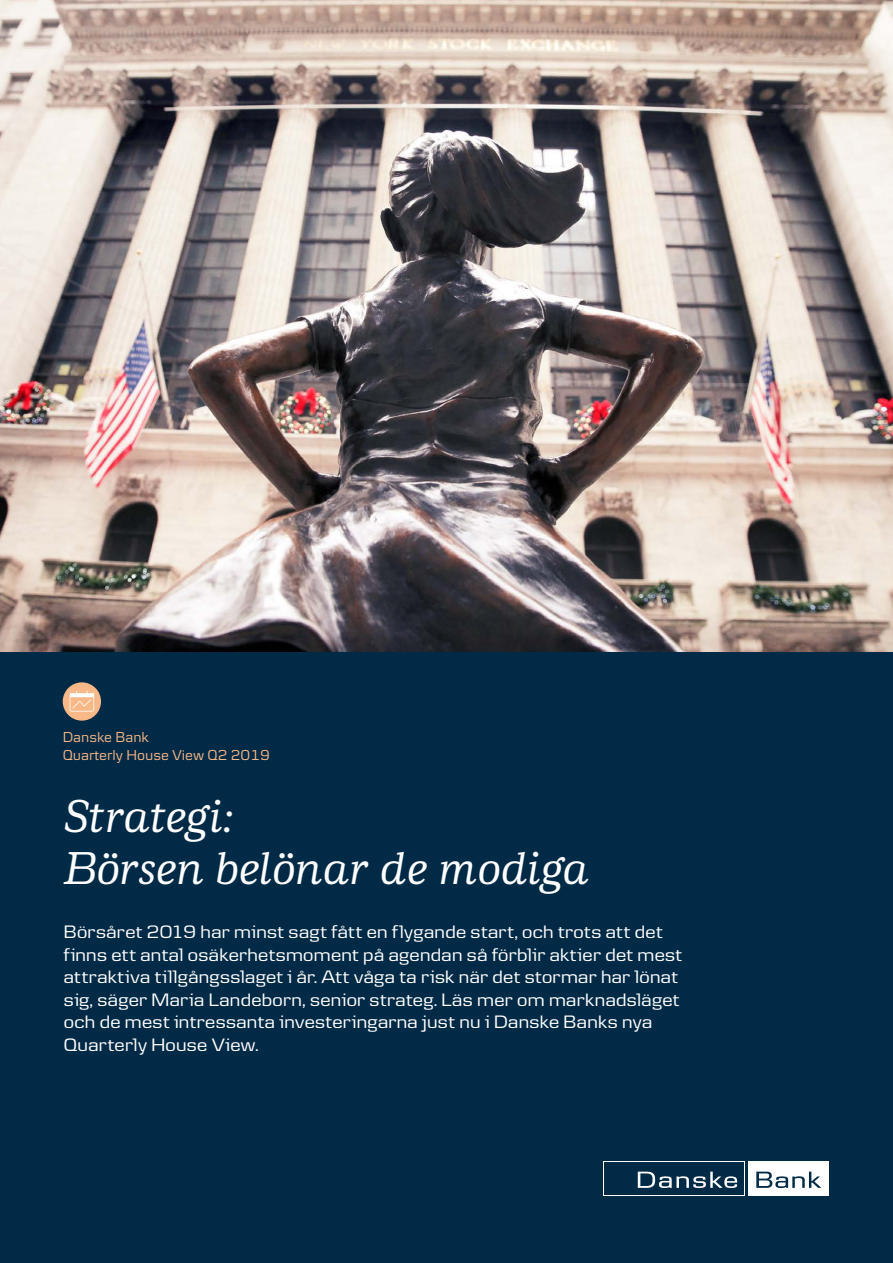
<style>
.page{position:relative;width:893px;height:1263px;background:#002a45}
.page>*{position:absolute;margin:0;border:0;box-sizing:border-box;transform-origin:0 0}
.t1{font:italic 500 48px/52.5px "Danske Human";letter-spacing:-.005em;color:#fff}
.t2{font:18.75px/22.5px "Danske Headline";letter-spacing:.02em;color:#fff}
.t3{font:15px/18px "Danske Textv 2";color:#f8b887}
</style>
<div class="page">
<div style="left:748px;top:1162px;width:81px;height:34px;background:#fff"></div>
<svg style="left:604px;top:1162px;width:141px;height:34px"></svg>
<div style="left:605px;top:1162px;width:139px;height:33px;background:#002a45"></div>
<svg style="left:638px;top:1171px;width:99px;height:17px"></svg>
<svg style="left:756px;top:1171px;width:65px;height:17px"></svg>
<div style="left:63px;top:682px;width:38px;height:39px;background:#f8b887;border-radius:50%"></div>
<svg style="left:70px;top:691px;width:24px;height:21px"></svg>
<img style="left:0;top:0;width:893px;height:651px">
<p class="t3" style="left:63px;top:728px;width:209px">Danske Bank<br>Quarterly House View Q2 2019</p>
<h1 class="t1" style="left:64px;top:790px;width:527px">Strategi:<br>Börsen belönar de modiga</h1>
<p class="t2" style="left:64px;top:920px;width:620px">Börsåret 2019 har minst sagt fått en flygande start, och trots att det finns ett antal osäkerhetsmoment på agendan så förblir aktier det mest attraktiva tillgångsslaget i år. Att våga ta risk när det stormar har lönat sig, säger Maria Landeborn, senior strateg. Läs mer om marknadsläget och de mest intressanta investeringarna just nu i Danske Banks nya Quarterly House View.</p>
</div>
